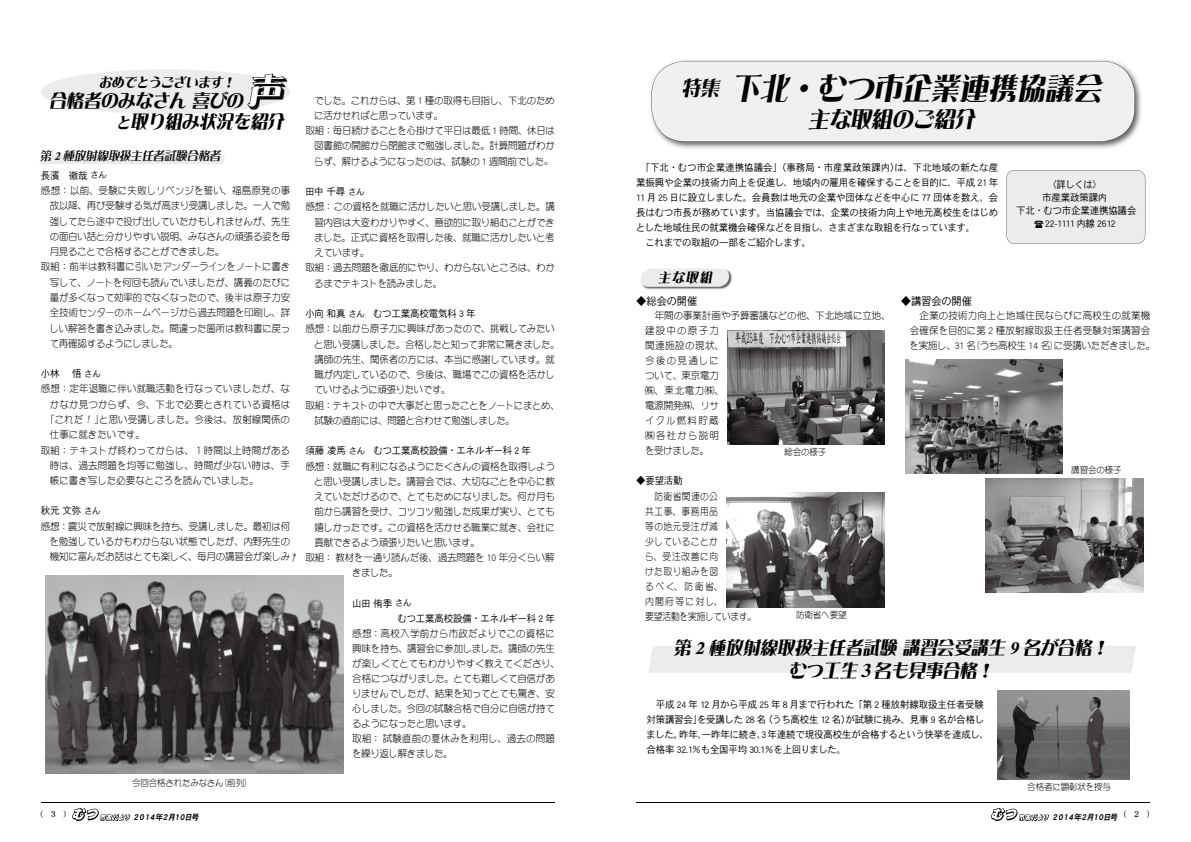
<style>
.page{position:relative;width:1191px;height:842px;background:#fff}
.page>*{position:absolute;margin:0;border:0;box-sizing:border-box;transform-origin:0 0}
.t1{font:italic 35px "DF Lei Ga So Std W9";color:#fff;scale:.95 1}
.t2{font:italic 30px "DF Lei Ga So Std W9";color:#000;scale:.95 1}
.t3{font:italic 22px "DF Lei Ga So Std W9";color:#000;scale:.95 1}
.t4{font:italic 18px/21px "DF Lei Ga So Std W9";color:#000;scale:.95 1}
.t5{font:italic 13px "DF Lei Ga So Std W9";color:#000;scale:.95 1}
.t6{font:italic 12px "DF Lei Ga So Std W7";color:#000;scale:.95 1}
.t7{font:11px "DFHS Gothic Std W3";letter-spacing:-.03em;color:#000;scale:.95 1}
.t8{font:10px "DF Maru Gothic Std W3";letter-spacing:-.02em;color:#000;scale:.95 1}
.t9{font:10px/15px "DFHS Gothic Std W3";letter-spacing:-.025em;color:#000;scale:.95 1}
.t10{font:10px "DF Maru Gothic Std W3";letter-spacing:-.02em;color:#000;scale:.94 1}
.t11{font:10px/15px "DF Maru Gothic Std W3";letter-spacing:.01em;color:#000;scale:.95 1}
.t12{font:10px/15px "DF Maru Gothic Std W3";color:#000;scale:.95 1}
.t13{font:10px/15px "DF Maru Gothic Std W3";letter-spacing:.04em;color:#000;scale:.88 1}
.t14{font:10px "DF Maru Gothic Std W3";letter-spacing:.015em;color:#000;scale:.95 1}
.t15{font:10px "DF Maru Gothic Std W3";letter-spacing:-.04em;color:#000;scale:.95 1}
.t16{font:10px "DF Maru Gothic Std W3";letter-spacing:.02em;color:#000;scale:.95 1}
.t17{font:10px "DF Maru Gothic Std W3";letter-spacing:.005em;color:#000;scale:.95 1}
.t18{font:10px "DF Maru Gothic Std W3";letter-spacing:.025em;color:#000;scale:.95 1}
.t19{font:10px "DF Maru Gothic Std W3";letter-spacing:-.04em;color:#000;scale:.94 1}
.t20{font:10px "DF Maru Gothic Std W3";letter-spacing:-.045em;color:#000;scale:.95 1}
.t21{font:9px "DF Maru Gothic Std W3";letter-spacing:-.02em;color:#000;scale:.95 1}
.t22{font:9px "DFHS Mincho Std W5";color:#000}
.t23{font:italic 8px "DFHS Gothic Std W7";color:#000;scale:.95 1}
.s1{font-size:15px}
.s2{font-size:9px}
.s3{font-size:9.2px}
.s4{font-size:20px}
.s5{font-family:"DFHS Gothic Std W3"}
</style>
<div class="page">
<hr style="left:636px;top:802px;width:514px;height:1px;background:#000">
<hr style="left:41px;top:802px;width:513px;height:1px;background:#000">
<div style="left:41px;top:69px;width:249px;height:45px;background:#ebecec;border-radius:50%"></div>
<img style="left:644px;top:272px;width:87px;height:17px">
<svg style="left:641px;top:269px;width:89px;height:18px;background:#e6e7e7"></svg>
<img style="left:726px;top:493px;width:158px;height:114px">
<img style="left:650px;top:60px;width:491px;height:89px">
<div style="left:651px;top:61px;width:483px;height:81px;background:#eff0f0"></div>
<div style="left:648px;top:646px;width:488px;height:27px;background:#ebecec"></div>
<img style="left:249px;top:108px;width:9px;height:2px">
<svg style="left:246px;top:73px;width:40px;height:35px"></svg>
<img style="left:45px;top:575px;width:299px;height:198px">
<div style="left:40px;top:155px;width:185px;height:9px;background:#ebecec"></div>
<svg style="left:991px;top:808px;width:57px;height:13px"></svg>
<svg style="left:72px;top:808px;width:58px;height:13px"></svg>
<img style="left:727px;top:330px;width:158px;height:115px">
<img style="left:985px;top:479px;width:158px;height:114px">
<img style="left:905px;top:360px;width:157px;height:114px">
<img style="left:997px;top:690px;width:132px;height:90px">
<div style="left:1006px;top:170px;width:139px;height:74px;background:#ebecec"></div>
<p class="t1" style="left:247px;top:72px;width:43px">声</p>
<p class="t5" style="left:99px;top:75px;width:147px">おめでとうございます！</p>
<p class="t4" style="left:116px;top:90px;width:182px;text-indent:-67px">合格者のみなさん 喜びの<br><span class="s1">と</span>取り組み状況を紹介</p>
<p class="t6" style="left:40px;top:150px;width:194px">第 2 種放射線取扱主任者試験合格者</p>
<p class="t9" style="left:41px;top:167px;width:71px">長濱　徹哉 <span class="s2">さん</span></p>
<p class="t16" style="left:41px;top:185px;width:264px">感想：以前、受験に失敗しリベンジを誓い、福島原発の事</p>
<p class="t8" style="left:50px;top:200px;width:254px">故以降、再び受験する気が高まり受講しました。一人で勉</p>
<p class="t8" style="left:50px;top:216px;width:254px">強してたら途中で投げ出していたかもしれませんが、先生</p>
<p class="t8" style="left:50px;top:231px;width:254px">の面白い話と分かりやすい説明、みなさんの頑張る姿を毎</p>
<p class="t8" style="left:50px;top:246px;width:185px">月見ることで合格することができました。</p>
<p class="t8" style="left:41px;top:261px;width:264px">取組：前半は教科書に引いたアンダーラインをノートに書き</p>
<p class="t8" style="left:50px;top:277px;width:255px">写して、ノートを何回も読んでいましたが、講義のたびに</p>
<p class="t8" style="left:50px;top:292px;width:254px">量が多くなって効率的でなくなったので、後半は原子力安</p>
<p class="t8" style="left:50px;top:307px;width:254px">全技術センターのホームページから過去問題を印刷し、詳</p>
<p class="t8" style="left:50px;top:322px;width:255px">しい解答を書き込みました。間違った箇所は教科書に戻っ</p>
<p class="t15" style="left:50px;top:338px;width:137px">て再確認するようにしました。</p>
<p class="t9" style="left:41px;top:366px;width:65px">小林 　悟 <span class="s2">さん</span></p>
<p class="t11" style="left:41px;top:381px;width:264px">感想：定年退職に伴い就職活動を行なっていましたが、な</p>
<p class="t14" style="left:50px;top:399px;width:254px">かなか見つからず、今、下北で必要とされている資格は</p>
<p class="t8" style="left:45px;top:414px;width:42px">「これだ</p>
<p class="t17" style="left:94px;top:414px;width:207px">」と思い受講しました。今後は、放射線関係の</p>
<p class="t12" style="left:50px;top:427px;width:102px">仕事に就きたいです。</p>
<p class="t11" style="left:41px;top:442px;width:264px">取組：テキストが終わってからは、１時間以上時間がある</p>
<p class="t14" style="left:50px;top:460px;width:254px">時は、過去問題を均等に勉強し、時間が少ない時は、手</p>
<p class="t12" style="left:50px;top:473px;width:222px">帳に書き写した必要なところを読んでいました。</p>
<p class="t9" style="left:41px;top:503px;width:65px">秋元 文弥 <span class="s2">さん</span></p>
<p class="t8" style="left:41px;top:521px;width:264px">感想：震災で放射線に興味を持ち、受講しました。最初は何</p>
<p class="t8" style="left:50px;top:536px;width:255px">を勉強しているかもわからない状態でしたが、内野先生の</p>
<p class="t8" style="left:50px;top:551px;width:254px">機知に富んだお話はとても楽しく、毎月の講習会が楽しみ</p>
<p class="t21" style="left:132px;top:778px;width:128px">今回合格されたみなさん（前列）</p>
<p class="t8" style="left:314px;top:95px;width:255px">でした。これからは、第 1 種の取得も目指し、下北のため</p>
<p class="t8" style="left:314px;top:110px;width:137px">に活かせればと思っています。</p>
<p class="t8" style="left:305px;top:125px;width:264px">取組：毎日続けることを心掛けて平日は最低 1 時間、休日は</p>
<p class="t8" style="left:314px;top:140px;width:255px">図書館の開館から閉館まで勉強しました。計算問題がわか</p>
<p class="t8" style="left:314px;top:156px;width:254px">らず、解けるようになったのは、試験の 1 週間前でした<span class="s3">。</span></p>
<p class="t9" style="left:305px;top:184px;width:64px">田中 千尋 <span class="s2">さん</span></p>
<p class="t8" style="left:305px;top:201px;width:264px">感想： この資格を就職に活かしたいと思い受講しました。講</p>
<p class="t8" style="left:314px;top:217px;width:255px">習内容は大変わかりやすく、意欲的に取り組むことができ</p>
<p class="t8" style="left:314px;top:232px;width:255px">ました。正式に資格を取得した後、就職に活かしたいと考</p>
<p class="t8" style="left:314px;top:247px;width:60px">えています。</p>
<p class="t8" style="left:305px;top:262px;width:264px">取組：過去問題を徹底的にやり、わからないところは、わか</p>
<p class="t15" style="left:314px;top:278px;width:136px">るまでテキストを読みました。</p>
<p class="t9" style="left:305px;top:306px;width:181px">小向 和真<span class="s2">さん</span> むつ工業高校電気科 3 年</p>
<p class="t10" style="left:305px;top:323px;width:267px">感想：以前から原子力に興味があったので、挑戦してみたい</p>
<p class="t10" style="left:314px;top:338px;width:263px">と思い受講しました。合格したと知って非常に驚きました。</p>
<p class="t10" style="left:314px;top:354px;width:257px">講師の先生、関係者の方には、本当に感謝しています。就</p>
<p class="t10" style="left:314px;top:369px;width:257px">職が内定しているので、今後は、職場でこの資格を活かし</p>
<p class="t19" style="left:314px;top:384px;width:147px">ていけるように頑張りたいです。</p>
<p class="t10" style="left:305px;top:400px;width:272px">取組：テキストの中で大事だと思ったことをノートにまとめ、</p>
<p class="t10" style="left:314px;top:415px;width:215px">試験の直前には、問題と合わせて勉強しました。</p>
<p class="t9" style="left:305px;top:443px;width:239px">須藤 凌馬<span class="s2">さん</span> むつ工業高校設備・エネルギー科 2 年</p>
<p class="t8" style="left:305px;top:460px;width:264px">感想：就職に有利になるようにたくさんの資格を取得しよう</p>
<p class="t8" style="left:314px;top:476px;width:255px">と思い受講しました。講習会では、大切なことを中心に教</p>
<p class="t8" style="left:314px;top:491px;width:255px">えていただけるので、とてもためになりました。何か月も</p>
<p class="t8" style="left:314px;top:506px;width:255px">前から講習を受け、コツコツ勉強した成果が実り、とても</p>
<p class="t8" style="left:314px;top:522px;width:255px">嬉しかったです。この資格を活かせる職業に就き、会社に</p>
<p class="t8" style="left:314px;top:537px;width:176px">貢献できるよう頑張りたいと思います。</p>
<p class="t8" style="left:305px;top:552px;width:264px">取組： 教材を一通り読んだ後、過去問題を 10 年分くらい解</p>
<p class="t8" style="left:352px;top:567px;width:50px">きました。</p>
<p class="t9" style="left:352px;top:595px;width:64px">山田 侑季 <span class="s2">さん</span></p>
<p class="t9" style="left:397px;top:611px;width:167px">むつ工業高校設備・エネルギー科 2 年</p>
<p class="t18" style="left:352px;top:628px;width:215px">感想：高校入学前から市政だよりでこの資格に</p>
<p class="t8" style="left:352px;top:643px;width:215px">興味を持ち、講習会に参加しました。講師の先生</p>
<p class="t8" style="left:352px;top:658px;width:220px">が楽しくてとてもわかりやすく教えてくださり、</p>
<p class="t8" style="left:352px;top:673px;width:215px">合格につながりました。とても難しくて自信があ</p>
<p class="t8" style="left:352px;top:688px;width:215px">りませんでしたが、結果を知ってとても驚き、安</p>
<p class="t8" style="left:352px;top:703px;width:215px">心しました。今回の試験合格で自分に自信が持て</p>
<p class="t15" style="left:352px;top:718px;width:127px">るようになったと思います。</p>
<p class="t14" style="left:352px;top:733px;width:215px">取組： 試験直前の夏休みを利用し、過去の問題</p>
<p class="t20" style="left:352px;top:748px;width:107px">を繰り返し解きました。</p>
<p class="t2" style="left:681px;top:72px;width:450px"><span class="s4">特集</span> 下北・むつ市企業連携協議会</p>
<p class="t3" style="left:808px;top:107px;width:182px">主な取組のご紹介</p>
<p class="t9" style="left:636px;top:160px;width:383px">　「下北・むつ市企業連携協議会」（事務局・市産業政策課内）は、下北地域の新たな産業振興や企業の技術力向上を促進し、地域内の雇用を確保することを目的に、平成 21 年11 月 25 日に設立しました。会員数は地元の企業や団体などを中心に 77 団体を数え、会長はむつ市長が務めています。当協議会では、企業の技術力向上や地元高校生をはじめとした地域住民の就業機会確保などを目指し、さまざまな取組を行なっています。<br>　これまでの取組の一部をご紹介します。</p>
<p class="t5" style="left:658px;top:271px;width:60px">主な取組</p>
<p class="t9" style="left:1047px;top:177px;width:59px">〈詳しくは〉</p>
<p class="t9" style="left:1042px;top:190px;width:70px">市産業政策課内</p>
<p class="t9" style="left:1016px;top:203px;width:128px">下北・むつ市企業連携協議会</p>
<p class="t9" style="left:1045px;top:216px;width:76px">22-1111 内線 2612</p>
<p class="t7" style="left:636px;top:295px;width:66px">◆総会の開催</p>
<p class="t12" style="left:645px;top:308px;width:260px">　年間の事業計画や予算審議などの他、下北地域に立地、建設中の原子力<br>関連施設の現状、<br>今後の見通しに<br>ついて、東京電力<br>㈱、東北電力㈱、<br>電源開発㈱、リサ<br>イクル燃料貯蔵<br>㈱各社から説明<br>を受けました。</p>
<p class="t13" style="left:645px;top:473px;width:128px;text-indent:-9px"><span class="s5">◆要望活動<br></span>　防衛省関連の公<br>共工事、事務用品<br>等の地元受注が減<br>少していることか<br>ら、受注改善に向<br>けた取り組みを図<br>るべく、防衛省、<br>内閣府等に対し、<br>要望活動を実施しています。</p>
<p class="t21" style="left:784px;top:446px;width:46px">総会の様子</p>
<p class="t21" style="left:796px;top:610px;width:55px">防衛省へ要望</p>
<p class="t7" style="left:900px;top:295px;width:77px">◆講習会の開催</p>
<p class="t11" style="left:909px;top:308px;width:260px">　企業の技術力向上と地域住民ならびに高校生の就業機会確保を目的に第 2 種放射線取扱主任者受験対策講習会を実施し、31 名（うち高校生 14 名）に受講いただきました。</p>
<p class="t21" style="left:1071px;top:465px;width:55px">講習会の様子</p>
<p class="t4" style="left:673px;top:636px;width:463px;line-height:23px;text-align:center">第 2 種放射線取扱主任者試験 講習会受講生 9 名が合格！むつ工生３名も見事合格！</p>
<p class="t9" style="left:646px;top:697px;width:362px">　平成 24 年 12 月から平成 25 年 8 月まで行われた「第 2 種放射線取扱主任者受験対策講習会」を受講した 28 名（うち高校生 12 名）が試験に挑み、見事 9 名が合格しました。昨年、一昨年に続き、3 年連続で現役高校生が合格するという快挙を達成し、合格率 32.1％も全国平均 30.1％を上回りました。</p>
<p class="t21" style="left:1027px;top:782px;width:90px">合格者に顕彰状を授与</p>
<p class="t22" style="left:41px;top:808px;width:27px">(3)</p>
<p class="t22" style="left:1123px;top:808px;width:27px">(2)</p>
<p class="t23" style="left:132px;top:813px;width:73px">２０１４年２月１０日号</p>
<p class="t23" style="left:1051px;top:813px;width:73px">２０１４年２月１０日号</p>
</div>
